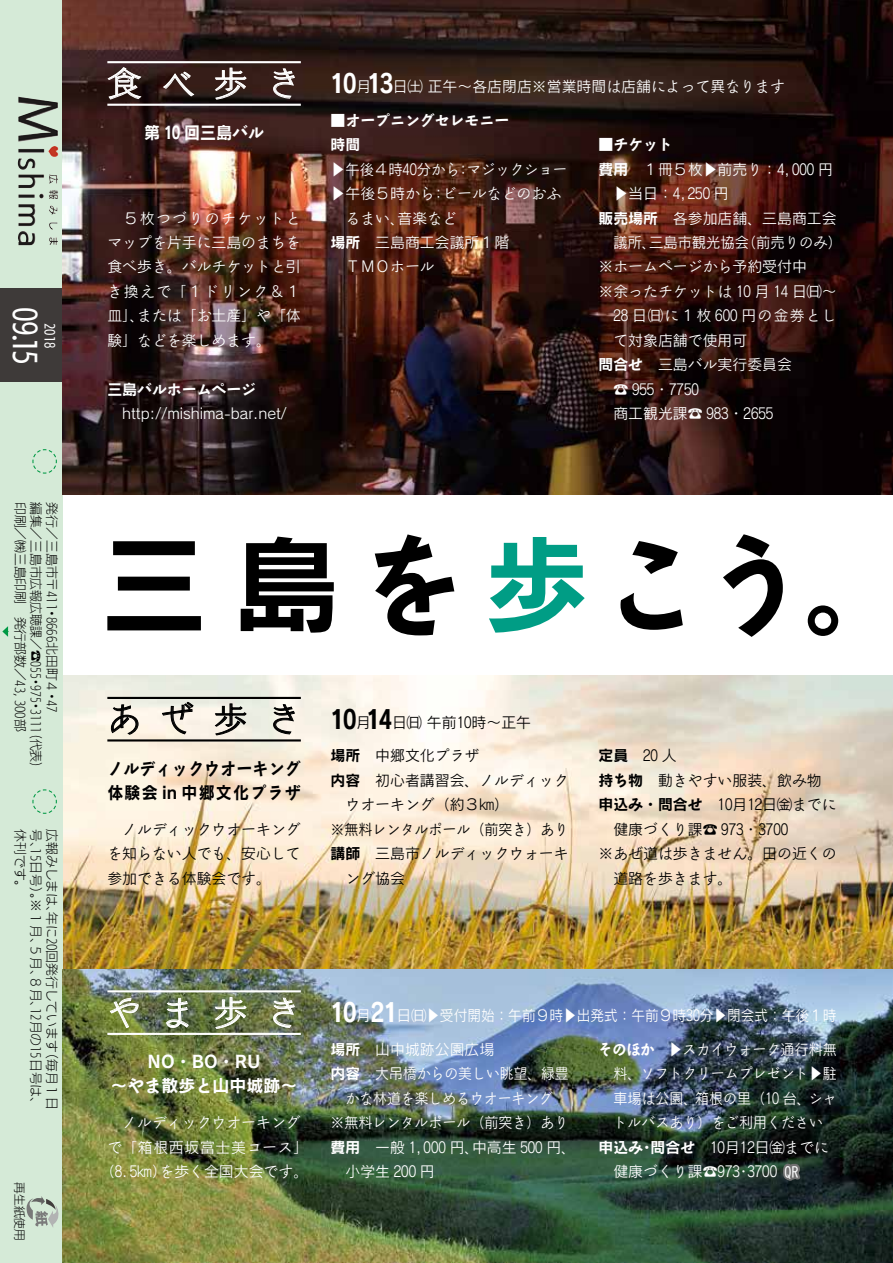
<style>
.page{position:relative;width:893px;height:1263px;background:#fff}
.page>*{position:absolute;margin:0;border:0;box-sizing:border-box;transform-origin:0 0}
.t1{font:106.35px "Rodin Bokutoh Pro B";letter-spacing:.18em;color:#000}
.t2{font:34.05px "Pearl Std L";letter-spacing:.56em;color:#fff}
.t3{font:34.05px "Pearl Std L";color:#000}
.t4{font:29.7px "UD Kakugo Large Pro M";color:#fff}
.t5{font:16.95px/24.5px "Rodin Bokutoh Pro B";letter-spacing:.01em;color:#000;scale:.94 1}
.t6{font:16.95px/24.5px "Rodin Bokutoh Pro B";color:#fff;text-align:center}
.t7{font:16.95px "Rodin Bokutoh Pro B";color:#fff;scale:.94 1}
.t8{font:14.85px/24.5px "Rodin Bokutoh Pro M";color:#fff;text-align:justify}
.t9{font:14.85px/24.5px "Rodin Bokutoh Pro M";color:#000;text-align:justify}
.t10{font:14.85px "Rodin Bokutoh Pro M";color:#fff;scale:.94 1}
.t11{font:14.85px "Rodin Bokutoh Pro M";color:#fff;scale:.96 1}
.t12{font:14.85px "Rodin Bokutoh Pro M";color:#fff;scale:.93 1}
.t13{font:14.85px/24.5px "Rodin Bokutoh Pro B";color:#fff}
.t14{font:14.85px "Rodin Bokutoh Pro M";color:#000;scale:.94 1}
.t15{font:14.85px "Rodin Bokutoh Pro M";letter-spacing:.075em;color:#fff}
.t16{font:14.85px "Rodin Bokutoh Pro M";letter-spacing:.045em;color:#fff}
.t17{font:12.75px "UD Kakugo Large Pro L";color:#000}
.t18{font:12.75px "UD Kakugo Large Pro M";color:#fff}
.t19{font:11.7px "UD Kakugo Large Pro L";color:#000}
.s1{font-family:"Rodin Bokutoh Pro B";font-size:25.5px}
.s2{font-family:"Rodin Bokutoh Pro L"}
.s3{font-family:"Rodin Bokutoh Pro B"}
.s4{color:#009d85}
.s5{font-family:"UD Kakugo Large Pro M";font-size:13.8px}
</style>
<div class="page">
<img style="left:63px;top:675px;width:830px;height:588px">
<div style="left:0;top:0;width:63px;height:1263px;background:#d5ead7"></div>
<img style="left:18px;top:103px;width:40px;height:39px">
<svg style="left:27px;top:1196px;width:31px;height:31px"></svg>
<svg style="left:2px;top:626px;width:7px;height:11px"></svg>
<svg style="left:32px;top:449px;width:25px;height:25px"></svg>
<svg style="left:32px;top:789px;width:25px;height:25px"></svg>
<div style="left:0;top:288px;width:63px;height:93px;background:#3e3a39"></div>
<svg style="left:111px;top:705px;width:28px;height:30px"></svg>
<svg style="left:161px;top:702px;width:33px;height:33px"></svg>
<svg style="left:214px;top:703px;width:33px;height:32px"></svg>
<svg style="left:273px;top:704px;width:22px;height:31px"></svg>
<hr style="left:107px;top:697px;width:194px;height:2px;background:#000">
<hr style="left:107px;top:739px;width:194px;height:2px;background:#000">
<img style="left:63px;top:0;width:830px;height:494px">
<svg style="left:107px;top:67px;width:35px;height:44px"></svg>
<svg style="left:162px;top:71px;width:33px;height:26px"></svg>
<svg style="left:214px;top:67px;width:33px;height:32px"></svg>
<svg style="left:273px;top:68px;width:22px;height:31px"></svg>
<hr style="left:107px;top:61px;width:194px;height:2px;background:#fff">
<hr style="left:107px;top:104px;width:194px;height:2px;background:#fff">
<svg style="left:109px;top:997px;width:30px;height:32px"></svg>
<svg style="left:166px;top:997px;width:23px;height:31px"></svg>
<svg style="left:214px;top:996px;width:33px;height:32px"></svg>
<svg style="left:273px;top:997px;width:22px;height:31px"></svg>
<hr style="left:107px;top:990px;width:194px;height:2px;background:#fff">
<hr style="left:107px;top:1033px;width:194px;height:2px;background:#fff">
<svg style="left:781px;top:1161px;width:23px;height:25px"></svg>
<h3 class="t4" style="left:50px;top:307px;width:56px;rotate:90deg">０9.15</h3>
<p class="t18" style="left:60px;top:323px;width:26px;rotate:90deg">201８</p>
<p class="t17" style="left:46px;top:502px;width:268px;rotate:90deg">編集／三島市広報広聴課／☎055・975・3111（代表）</p>
<p class="t17" style="left:62px;top:502px;width:212px;rotate:90deg">発行／三島市〒411・8666北田町４・47</p>
<p class="t17" style="left:30px;top:502px;width:231px;rotate:90deg">印刷／㈱三島印刷　発行部数／43,30０部</p>
<p class="t17" style="left:30px;top:829px;width:65px;rotate:90deg">休刊です。</p>
<p class="t17" style="left:46px;top:829px;width:282px;rotate:90deg">号、15日号）。※１月、５月、８月、12月の15日号は、</p>
<p class="t17" style="left:62px;top:829px;width:282px;rotate:90deg">広報みしまは、年に20回発行しています（毎月１日</p>
<p class="t19" style="left:29px;top:1182px;width:60px;rotate:90deg">再生紙使用</p>
<h2 class="t2" style="left:107px;top:56px;width:195px">食べ歩き</h2>
<p class="t7" style="left:144px;top:121px;width:129px">第 10 回三島バル</p>
<p class="t8" style="left:107px;top:205px;width:195px">　５枚つづりのチケットとマップを片手に三島のまちを食べ歩き。バルチケットと引き換えで「１ドリンク＆１皿」、または「お土産」や「体験」などを楽しめます。</p>
<p class="t13" style="left:107px;top:376px;width:150px">三島バルホームページ</p>
<p class="t8" style="left:122px;top:401px;width:166px">http://mishima-bar.net/</p>
<p class="t8" style="left:331px;top:74px;width:456px"><span class="s1">10</span>月<span class="s1">1３</span>日㈯ 正午～各店閉店※営業時間は店舗によって異なります</p>
<p class="t13" style="left:331px;top:107px;width:180px">■オープニングセレモニー時間</p>
<p class="t11" style="left:331px;top:159px;width:248px"><span class="s2">▶</span>午後４時４0分から：マジックショー</p>
<p class="t8" style="left:331px;top:181px;width:232px">▶午後５時から：ビールなどのおふ</p>
<p class="t8" style="left:345px;top:205px;width:113px">るまい、音楽など</p>
<p class="t8" style="left:331px;top:230px;width:180px"><span class="s3">場所</span> 三島商工会議所１階</p>
<p class="t8" style="left:345px;top:254px;width:91px">ＴＭＯホール</p>
<p class="t13" style="left:598px;top:132px;width:76px">■チケット</p>
<p class="t8" style="left:598px;top:156px;width:236px"><span class="s3">費用</span> １冊５枚▶前売り：4,000 円</p>
<p class="t8" style="left:613px;top:181px;width:117px">▶当日：4,250 円</p>
<p class="t8" style="left:598px;top:205px;width:240px"><span class="s3">販売場所</span> 各参加店舗、三島商工会</p>
<p class="t11" style="left:613px;top:233px;width:240px">議所、三島市観光協会（前売りのみ）</p>
<p class="t8" style="left:598px;top:254px;width:210px">※ホームページから予約受付中</p>
<p class="t8" style="left:598px;top:279px;width:240px">※余ったチケットは 10 月 14 日㈰～</p>
<p class="t15" style="left:613px;top:306px;width:225px">28 日㈰に１枚 600 円の金券とし</p>
<p class="t8" style="left:613px;top:327px;width:135px">て対象店舗で使用可</p>
<p class="t8" style="left:598px;top:352px;width:195px"><span class="s3">問合せ</span> 三島バル実行委員会</p>
<p class="t8" style="left:613px;top:376px;width:87px">☎ 955・7750</p>
<p class="t8" style="left:613px;top:401px;width:161px">商工観光課☎ 983・2655</p>
<h1 class="t1" style="left:101px;top:513px;width:811px">三島を<span class="s4">歩</span>こう。</h1>
<h2 class="t3" style="left:107px;top:692px;width:195px">あぜ歩き</h2>
<p class="t5" style="left:107px;top:755px;width:207px">ノルディックウオーキング体験会 in 中郷文化プラザ</p>
<p class="t9" style="left:107px;top:816px;width:195px">　ノルディックウオーキングを知らない人でも、安心して参加できる体験会です。</p>
<p class="t9" style="left:331px;top:710px;width:202px"><span class="s1">10</span>月<span class="s1">14</span>日㈰ 午前10時～正午</p>
<p class="t9" style="left:331px;top:743px;width:150px"><span class="s3">場所</span> 中郷文化プラザ</p>
<p class="t9" style="left:331px;top:768px;width:240px"><span class="s3">内容</span> 初心者講習会、ノルディック</p>
<p class="t9" style="left:345px;top:792px;width:165px">ウオーキング（約３㎞）</p>
<p class="t14" style="left:331px;top:820px;width:254px">※無料レンタルポール（前突き）あり</p>
<p class="t9" style="left:331px;top:841px;width:240px"><span class="s3">講師</span> 三島市ノルディックウォーキ</p>
<p class="t9" style="left:345px;top:865px;width:61px">ング協会</p>
<p class="t9" style="left:598px;top:743px;width:80px"><span class="s3">定員</span> 20 人</p>
<p class="t9" style="left:598px;top:768px;width:225px"><span class="s3">持ち物</span> 動きやすい服装、飲み物</p>
<p class="t9" style="left:598px;top:792px;width:240px"><span class="s3">申込み・問合せ</span> 10月12日㈮までに</p>
<p class="t9" style="left:613px;top:816px;width:176px">健康づくり課☎ 973・3700</p>
<p class="t9" style="left:598px;top:841px;width:240px">※あぜ道は歩きません。田の近くの</p>
<p class="t9" style="left:613px;top:865px;width:121px">道路を歩きます。</p>
<h2 class="t2" style="left:107px;top:985px;width:195px">やま歩き</h2>
<p class="t6" style="left:111px;top:1048px;width:189px">NO・BO・RU<br>～やま散歩と山中城跡～</p>
<p class="t8" style="left:122px;top:1110px;width:180px">ノルディックウオーキング</p>
<p class="t16" style="left:107px;top:1137px;width:202px">で「箱根西坂富士美コース」</p>
<p class="t8" style="left:100px;top:1159px;width:210px">（8.5㎞）を歩く全国大会です。</p>
<p class="t8" style="left:331px;top:1003px;width:507px"><span class="s1">10</span>月<span class="s1">21</span>日㈰▶受付開始：午前９時▶出発式：午前９時30分▶閉会式：午後１時</p>
<p class="t8" style="left:331px;top:1036px;width:165px"><span class="s3">場所</span> 山中城跡公園広場</p>
<p class="t12" style="left:331px;top:1064px;width:258px"><span class="s3">内容</span> 大吊橋からの美しい眺望、緑豊</p>
<p class="t12" style="left:345px;top:1088px;width:225px">かな林道を楽しめるウオーキング</p>
<p class="t10" style="left:331px;top:1113px;width:254px">※無料レンタルポール（前突き）あり</p>
<p class="t8" style="left:331px;top:1134px;width:247px"><span class="s3">費用</span> 一般 1,000 円、中高生 500 円、</p>
<p class="t8" style="left:345px;top:1159px;width:91px">小学生 200 円</p>
<p class="t10" style="left:598px;top:1040px;width:255px"><span class="s3">そのほか</span> ▶スカイウォーク通行料無</p>
<p class="t10" style="left:613px;top:1064px;width:239px">料、ソフトクリームプレゼント▶駐</p>
<p class="t10" style="left:613px;top:1088px;width:239px">車場は公園、箱根の里（10 台、シャ</p>
<p class="t10" style="left:613px;top:1113px;width:225px">トルバスあり）をご利用ください</p>
<p class="t8" style="left:598px;top:1134px;width:232px"><span class="s3">申込み・問合せ</span> 10月12日㈮までに</p>
<p class="t8" style="left:613px;top:1159px;width:186px">健康づくり課☎973・3700 <span class="s5">QR</span></p>
</div>
